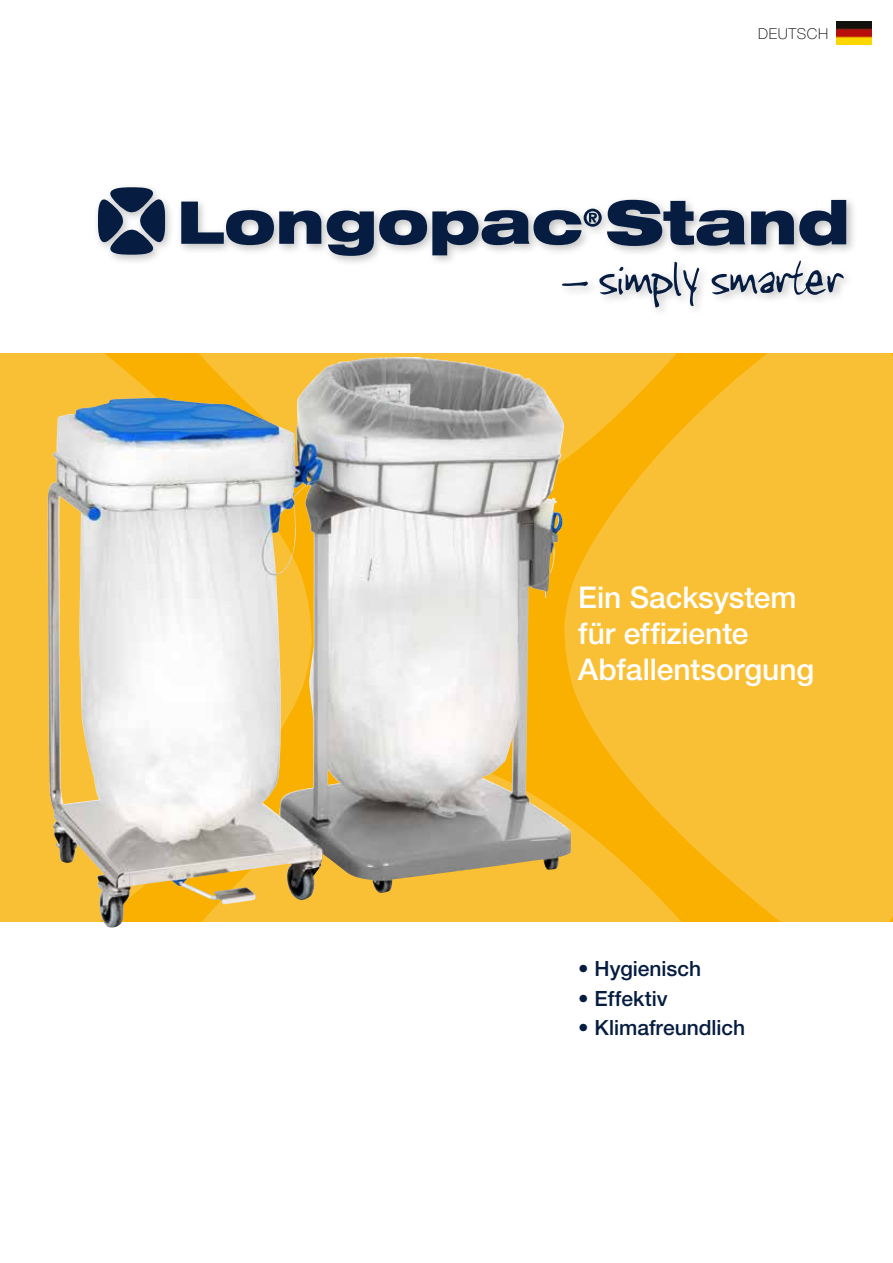
<style>
.page{position:relative;width:893px;height:1263px;background:#fff}
.page>*{position:absolute;margin:0;border:0;box-sizing:border-box;transform-origin:0 0}
.t1{font:500 30px/36px "Helvetica Neue LT Std";letter-spacing:-.005em;color:#fff}
.t2{font:500 21px "Helvetica Neue LT Std";color:#061d41}
.t3{font:100 15px "Helvetica Neue LT Std";letter-spacing:.04em;color:#000}
</style>
<div class="page">
<div style="left:0;top:353px;width:47px;height:569px;background:#fac035"></div>
<div style="left:571px;top:353px;width:322px;height:569px;background:#fac035"></div>
<svg style="left:34px;top:765px;width:805px;height:157px;background:#f9bb25"></svg>
<svg style="left:40px;top:353px;width:805px;height:156px;background:#f9bb26"></svg>
<img style="left:47px;top:357px;width:524px;height:571px">
<svg style="left:98px;top:187px;width:67px;height:68px"></svg>
<svg style="left:181px;top:202px;width:140px;height:43px"></svg>
<svg style="left:327px;top:200px;width:519px;height:107px"></svg>
<img style="left:837px;top:21px;width:35px;height:23px">
<p class="t3" style="left:758px;top:25px;width:72px">DEUTSCH</p>
<p class="t1" style="left:578px;top:579px;width:237px">Ein Sacksystem für effiziente<br>Abfallentsorgung</p>
<p class="t2" style="left:578px;top:956px;width:124px">• Hygienisch</p>
<p class="t2" style="left:578px;top:985px;width:91px">• Effektiv</p>
<p class="t2" style="left:578px;top:1015px;width:168px">• Klimafreundlich</p>
</div>
